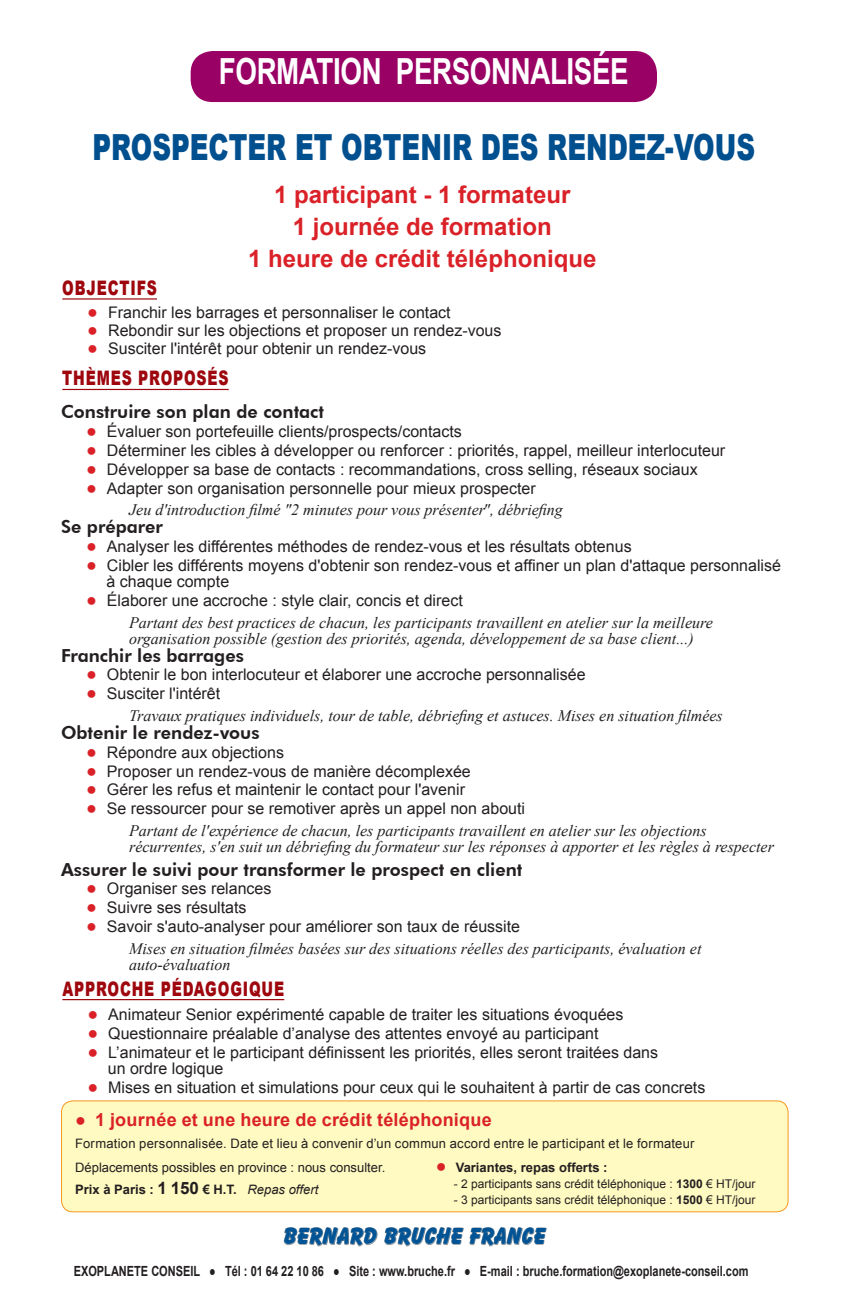
<style>
.page{position:relative;width:851px;height:1304px;background:#fff}
.page>*{position:absolute;margin:0;border:0;box-sizing:border-box;transform-origin:0 0}
.t1{font:900 36px "Arial";color:#004f8f;scale:.72 1}
.t2{font:700 36px "Arial";letter-spacing:-.015em;color:#fff;scale:.77 1}
.t3{font:700 24px/32px "Arial";color:#da2128;text-align:center}
.t4{font:800 24px "Balloon BT";letter-spacing:.005em;color:#005495}
.t5{font:900 20px "Arial";letter-spacing:.06em;color:#9d070d;scale:.7 1}
.t6{font:800 18px "Futura BT";color:#231f20}
.t7{font:700 18px "Arial";letter-spacing:.01em;color:#da2128}
.t8{font:16px/16px "Arial";color:#231f20}
.t9{font:italic 16px/16px "Times New Roman";color:#231f20}
.t10{font:700 14px "Arial";color:#231f20;scale:.78 1}
.t11{font:13px/23.8px "Arial";letter-spacing:.015em;color:#231f20}
.t12{font:700 13px "Arial";color:#231f20}
.t13{font:12px "Arial";color:#231f20}
.s1{font-weight:700;font-size:18px;color:#da2128}
.s2{font-size:17px}
.s3{font-weight:400;font-style:italic}
.s4{font-size:18px;color:#da2128}
.s5{font-weight:700}
</style>
<div class="page">
<svg style="left:283px;top:1227px;width:264px;height:20px"></svg>
<hr style="left:62px;top:298px;width:95px;height:2px;background:#9d070d">
<hr style="left:62px;top:389px;width:167px;height:1px;background:#9d070d">
<div style="left:62px;top:1101px;width:726px;height:111px;background:#fffac1;border-radius:11px"></div>
<div style="left:61px;top:1100px;width:727px;height:112px;border:1px solid #f7971d;border-radius:11px"></div>
<div style="left:191px;top:51px;width:466px;height:51px;background:#9a0165;border-radius:22px"></div>
<hr style="left:62px;top:999px;width:222px;height:1px;background:#9d070d">
<h1 class="t2" style="left:219px;top:48px;width:533px">Formation personnalisée</h1>
<h1 class="t1" style="left:92px;top:121px;width:921px">PROSPECTER ET OBTENIR DES RENDEZ-VOUS</h1>
<h2 class="t3" style="left:248px;top:179px;width:350px">1 participant - 1 formateur<br>1 journée de formation<br>1 heure de crédit téléphonique</h2>
<p class="t5" style="left:62px;top:273px;width:65px">OBJECTIFS</p>
<p class="t8" style="left:87px;top:305px;width:365px"><span class="s1">●</span> Franchir les barrages et personnaliser le contact</p>
<p class="t8" style="left:87px;top:323px;width:415px"><span class="s1">●</span> Rebondir sur les objections et proposer un rendez-vous</p>
<p class="t8" style="left:87px;top:341px;width:340px"><span class="s1">●</span> Susciter l'intérêt pour obtenir un rendez-vous</p>
<p class="t5" style="left:62px;top:364px;width:239px">THÈMES PROPOSÉS</p>
<p class="t6" style="left:61px;top:401px;width:264px">Construire son plan de contact</p>
<p class="t8" style="left:86px;top:424px;width:377px"><span class="s1">●</span> Évaluer son portefeuille clients/prospects/contacts</p>
<p class="t8" style="left:86px;top:443px;width:640px"><span class="s1">●</span> Déterminer les cibles à développer ou renforcer : priorités, rappel, meilleur interlocuteur</p>
<p class="t8" style="left:86px;top:461px;width:613px"><span class="s1">●</span> Développer sa base de contacts : recommandations, cross selling, réseaux sociaux</p>
<p class="t8" style="left:86px;top:480px;width:451px"><span class="s1">●</span> Adapter son organisation personnelle pour mieux prospecter</p>
<p class="t9" style="left:129px;top:502px;width:435px">Jeu d'introduction filmé "2 minutes pour vous présenter", débriefing</p>
<p class="t6" style="left:61px;top:516px;width:103px">Se préparer</p>
<p class="t8" style="left:86px;top:539px;width:547px"><span class="s1">●</span> Analyser les différentes méthodes de rendez-vous et les résultats obtenus</p>
<p class="t8" style="left:106px;top:558px;width:676px;text-indent:-20px"><span class="s1">●</span> Cibler les différents moyens d'obtenir son rendez-vous et affiner un plan d'attaque personnalisé à chaque compte</p>
<p class="t8" style="left:86px;top:592px;width:378px"><span class="s1">●</span> Élaborer une accroche : style clair, concis et direct</p>
<p class="t9" style="left:129px;top:614px;width:585px">Partant des best practices de chacun, les participants travaillent en atelier sur la meilleure organisation possible (gestion des priorités, agenda, développement de sa base client...)</p>
<p class="t6" style="left:61px;top:644px;width:184px">Franchir les barrages</p>
<p class="t8" style="left:86px;top:667px;width:501px"><span class="s1">●</span> Obtenir le bon interlocuteur et élaborer une accroche personnalisée</p>
<p class="t8" style="left:86px;top:686px;width:136px"><span class="s1">●</span> Susciter l'intérêt</p>
<p class="t9" style="left:129px;top:707px;width:595px">Travaux pratiques individuels, tour de table, débriefing et astuces. Mises en situation filmées</p>
<p class="t6" style="left:61px;top:721px;width:200px">Obtenir le rendez-vous</p>
<p class="t8" style="left:86px;top:744px;width:199px"><span class="s1">●</span> Répondre aux objections</p>
<p class="t8" style="left:86px;top:763px;width:386px"><span class="s1">●</span> Proposer un rendez-vous de manière décomplexée</p>
<p class="t8" style="left:86px;top:782px;width:380px"><span class="s1">●</span> Gérer les refus et maintenir le contact pour l'avenir</p>
<p class="t8" style="left:86px;top:801px;width:440px"><span class="s1">●</span> Se ressourcer pour se remotiver après un appel non abouti</p>
<p class="t9" style="left:129px;top:822px;width:646px">Partant de l'expérience de chacun, les participants travaillent en atelier sur les objections récurrentes, s'en suit un débriefing du formateur sur les réponses à apporter et les règles à respecter</p>
<p class="t6" style="left:61px;top:858px;width:463px">Assurer le suivi pour transformer le prospect en client</p>
<p class="t8" style="left:86px;top:881px;width:187px"><span class="s1">●</span> Organiser ses relances</p>
<p class="t8" style="left:86px;top:900px;width:162px"><span class="s1">●</span> Suivre ses résultats</p>
<p class="t8" style="left:86px;top:919px;width:435px"><span class="s1">●</span> Savoir s'auto-analyser pour améliorer son taux de réussite</p>
<p class="t9" style="left:129px;top:940px;width:573px">Mises en situation filmées basées sur des situations réelles des participants, évaluation et auto-évaluation</p>
<p class="t5" style="left:62px;top:974px;width:17px">APPR</p>
<p class="t5" style="left:107px;top:974px;width:254px">OCHE PÉDAGOGIQUE</p>
<p class="t8" style="left:87px;top:1007px;width:537px"><span class="s1">●</span> Animateur Senior expérimenté capable de traiter les situations évoquées</p>
<p class="t8" style="left:87px;top:1025px;width:512px"><span class="s1">●</span> Questionnaire préalable d’analyse des attentes envoyé au participant</p>
<p class="t8" style="left:108px;top:1044px;width:552px;text-indent:-20px"><span class="s1">●</span> L’animateur et le participant définissent les priorités, elles seront traitées dans un ordre logique</p>
<p class="t8" style="left:87px;top:1079px;width:619px"><span class="s1">●</span> Mises en situation et simulations pour ceux qui le souhaitent à partir de cas concrets</p>
<p class="t7" style="left:75px;top:1108px;width:418px">● 1 journée et une heure de crédit téléphonique</p>
<p class="t11" style="left:75px;top:1132px;width:620px">Formation personnalisée. Date et lieu à convenir d’un commun accord entre le participant et le formateur<br>Déplacements possibles en province : nous consulter.</p>
<p class="t12" style="left:75px;top:1181px;width:245px">Prix à Paris : <span class="s2">1 150</span> € H.T. <span class="s3">Repas offert</span></p>
<p class="t12" style="left:436px;top:1158px;width:173px"><span class="s4">●</span> Variantes, repas offerts :</p>
<p class="t13" style="left:454px;top:1175px;width:303px">- 2 participants sans crédit téléphonique : <span class="s5">1300</span> € HT/jour</p>
<p class="t13" style="left:454px;top:1191px;width:303px">- 3 participants sans crédit téléphonique : <span class="s5">1500</span> € HT/jour</p>
<h2 class="t4" style="left:283px;top:1222px;width:264px">BERNARD BRUCHE FRANCE</h2>
<p class="t10" style="left:74px;top:1262px;width:866px">EXOPLANETE CONSEIL ● Tél : 01 64 22 10 86 ● Site : www.bruche.fr ● E-mail : bruche.formation@exoplanete-conseil.com</p>
</div>
